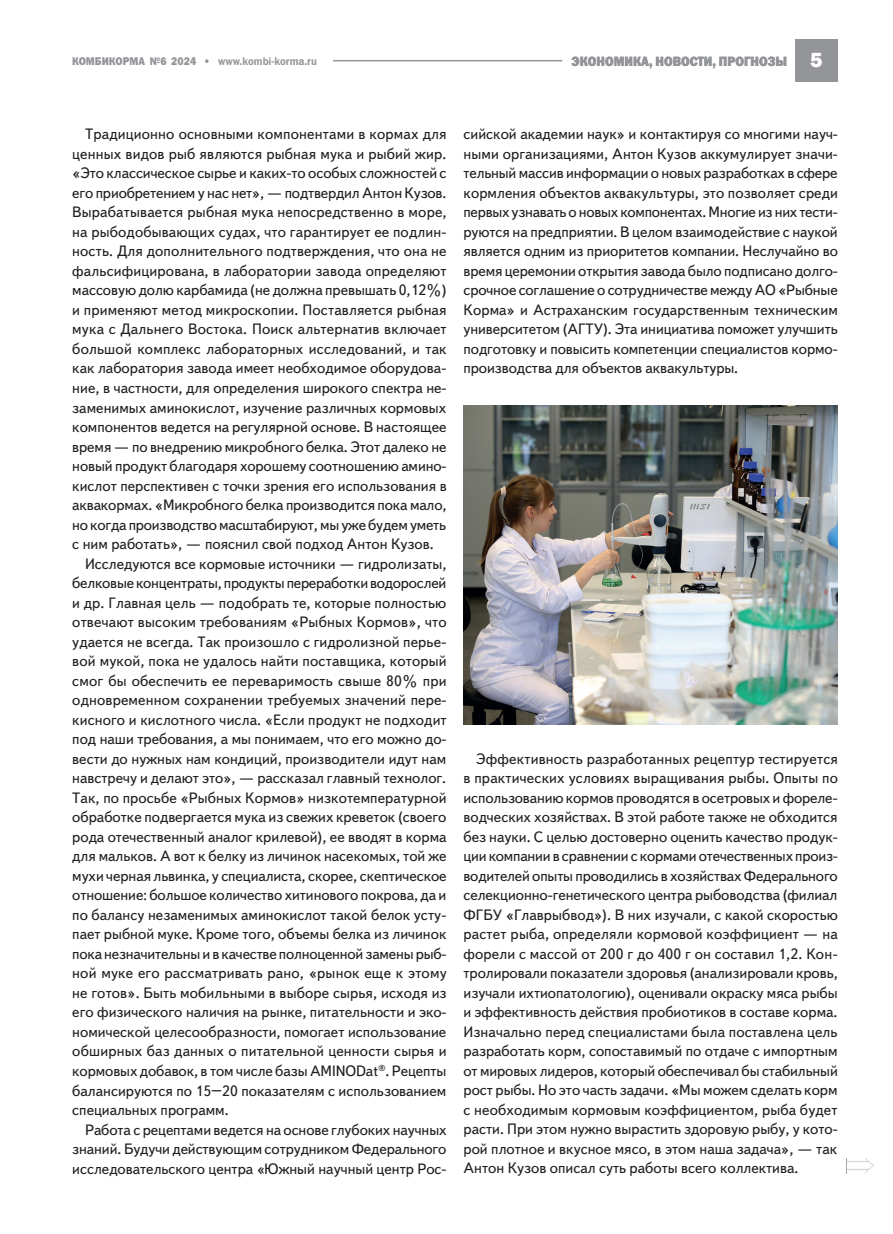
<style>
.page{position:relative;width:893px;height:1234px;background:#fff}
.page>*{position:absolute;margin:0;border:0;box-sizing:border-box;transform-origin:0 0}
.t1{font:800 21px "Franklin Gothic";color:#fff}
.Osnovnoy_text-10-13{font:15px/19.5px "Text Book C";color:#231f20;text-align:justify}
.Zagolovok{font:13.5px "Franklin Gothic Heavy C";color:#939598;scale:.9 1}
.Zagolovok-2{font:11.25px "Franklin Gothic Demi C";color:#939598;scale:.9 1}
.Zagolovok-3{font:11.25px "Franklin Gothic Heavy C";color:#939598;scale:.9 1}
.s1{font-family:"Franklin Gothic Heavy C"}
</style>
<div class="page">
<div style="left:795px;top:39px;width:43px;height:42px;background:#939598"></div>
<hr style="left:333px;top:60px;width:229px;height:1px;background:#939598">
<img style="left:463px;top:405px;width:375px;height:319px">
<svg style="left:846px;top:1158px;width:28px;height:15px"></svg>
<p class="Zagolovok-3" style="left:72px;top:54px;width:10px">КОМ</p>
<p class="Zagolovok-3" style="left:95px;top:54px;width:17px">БИКОРМА</p>
<p class="Zagolovok-2" style="left:150px;top:54px;width:187px"><span class="s1">№6 2024 •</span> www.kombi-korma.ru</p>
<p class="Zagolovok" style="left:572px;top:54px;width:241px">экономика, новости, прогнозы</p>
<p class="t1" style="left:810px;top:47px;width:14px">5</p>
<p class="Osnovnoy_text-10-13" style="left:72px;top:125px;width:376px;text-indent:13px">Традиционно основными компонентами в кормах для ценных видов рыб являются рыбная мука и рыбий жир. «Это классическое сырье и каких-то особых сложностей с его приобретением у нас нет», — подтвердил Антон Кузов.<br>Вырабатывается рыбная мука непосредственно в море, на рыбодобывающих судах, что гарантирует ее подлин&shy;ность. Для дополнительного подтверждения, что она не фальсифицирована, в лаборатории завода определяют массовую долю карбамида (не должна превышать 0,12%) и применяют метод микроскопии. Поставляется рыбная мука с Дальнего Востока. Поиск альтернатив включает большой комплекс лабораторных исследований, и так как лаборатория завода имеет необходимое оборудова&shy;ние, в частности, для определения широкого спектра не&shy;заменимых аминокислот, изучение различных кормовых компонентов ведется на регулярной основе. В настоящее время — по внедрению микробного белка. Этот далеко не новый продукт благодаря хорошему соотношению амино&shy;кислот перспективен с точки зрения его использования в аквакормах. «Микробного белка производится пока мало, но когда производство масштабируют, мы уже будем уметь с ним работать», — пояснил свой подход Антон Кузов.</p>
<p class="Osnovnoy_text-10-13" style="left:72px;top:554px;width:376px;text-indent:13px">Исследуются все кормовые источники — гидролизаты, белковые концентраты, продукты переработки водорослей и др. Главная цель — подобрать те, которые полностью отвечают высоким требованиям «Рыбных Кормов», что удается не всегда. Так произошло с гидролизной перье&shy;вой мукой, пока не удалось найти поставщика, который смог бы обеспечить ее переваримость свыше 80% при одновременном сохранении требуемых значений пере&shy;кисного и кислотного числа. «Если продукт не подходит под наши требования, а мы понимаем, что его можно до&shy;вести до нужных нам кондиций, производители идут нам навстречу и делают это», — рассказал главный технолог.<br>Так, по просьбе «Рыбных Кормов» низкотемпературной обработке подвергается мука из свежих креветок (своего рода отечественный аналог крилевой), ее вводят в корма для мальков. А вот к белку из личинок насекомых, той же мухи черная львинка, у специалиста, скорее, скептическое отношение: большое количество хитинового покрова, да и по балансу незаменимых аминокислот такой белок усту&shy;пает рыбной муке. Кроме того, объемы белка из личинок пока незначительны и в качестве полноценной замены рыб&shy;ной муке его рассматривать рано, «рынок еще к этому не готов». Быть мобильными в выборе сырья, исходя из его физического наличия на рынке, питательности и эко&shy;номической целесообразности, помогает использование обширных баз данных о питательной ценности сырья и кормовых добавок, в том числе базы AMINODat<sup>®</sup>. Рецепты балансируются по 15–20 показателям с использованием специальных программ.</p>
<p class="Osnovnoy_text-10-13" style="left:72px;top:1119px;width:376px;text-indent:13px">Работа с рецептами ведется на основе глубоких научных знаний. Будучи действующим сотрудником Федерального исследовательского центра «Южный научный центр Рос-</p>
<p class="Osnovnoy_text-10-13" style="left:463px;top:125px;width:376px">сийской академии наук» и контактируя со многими науч&shy;ными организациями, Антон Кузов аккумулирует значи&shy;тельный массив информации о новых разработках в сфере кормления объектов аквакультуры, это позволяет среди первых узнавать о новых компонентах. Многие из них тести&shy;руются на предприятии. В целом взаимодействие с наукой является одним из приоритетов компании. Неслучайно во время церемонии открытия завода было подписано долго&shy;срочное соглашение о сотрудничестве между АО «Рыбные Корма» и Астраханским государственным техническим университетом (АГТУ). Эта инициатива поможет улучшить подготовку и повысить компетенции специалистов кормо&shy;производства для объектов аквакультуры.</p>
<p class="Osnovnoy_text-10-13" style="left:463px;top:748px;width:376px;text-indent:13px">Эффективность разработанных рецептур тестируется в практических условиях выращивания рыбы. Опыты по использованию кормов проводятся в осетровых и фореле&shy;водческих хозяйствах. В этой работе также не обходится без науки. С целью достоверно оценить качество продук&shy;ции компании в сравнении с кормами отечественных произ&shy;водителей опыты проводились в хозяйствах Федерального селекционно-генетического центра рыбоводства (филиал ФГБУ «Главрыбвод»). В них изучали, с какой скоростью растет рыба, определяли кормовой коэффициент — на форели с массой от 200 г до 400 г он составил 1,2. Кон&shy;тролировали показатели здоровья (анализировали кровь, изучали ихтиопатологию), оценивали окраску мяса рыбы и эффективность действия пробиотиков в составе корма.<br>Изначально перед специалистами была поставлена цель разработать корм, сопоставимый по отдаче с импортным от мировых лидеров, который обеспечивал бы стабильный рост рыбы. Но это часть задачи. «Мы можем сделать корм с необходимым кормовым коэффициентом, рыба будет расти. При этом нужно вырастить здоровую рыбу, у кото&shy;рой плотное и вкусное мясо, в этом наша задача», — так Антон Кузов описал суть работы всего коллектива.</p>
</div>
